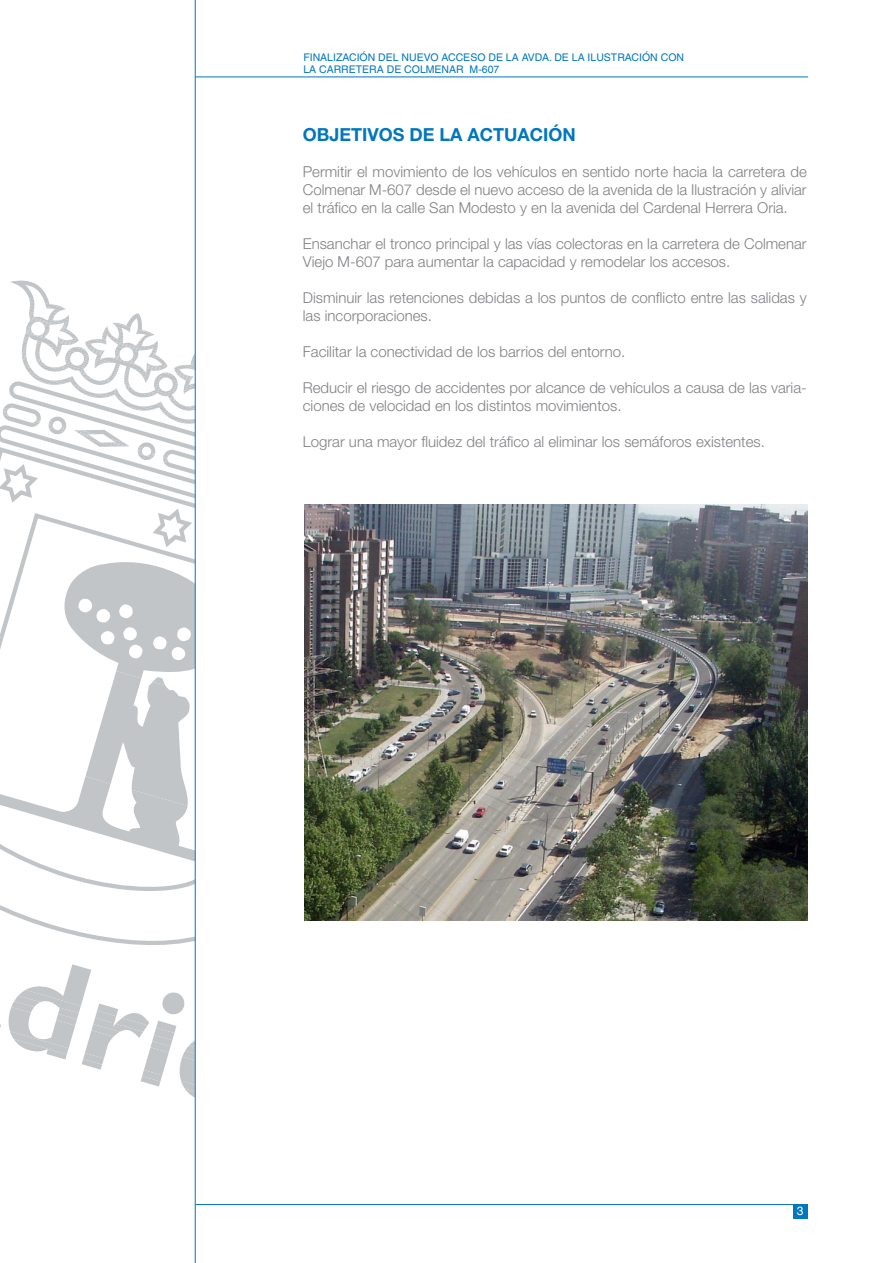
<style>
.page{position:relative;width:893px;height:1263px;background:#fff}
.page>*{position:absolute;margin:0;border:0;box-sizing:border-box;transform-origin:0 0}
.t1{font:700 18px "Helvetica Neue";color:#0077be}
.t2{font:300 15px/18px "Helvetica Neue";color:#817f84}
.t3{font:10.5px/12.6px "Helvetica";color:#0077be}
</style>
<div class="page">
<svg style="left:0;top:956px;width:195px;height:153px"></svg>
<svg style="left:0;top:548px;width:195px;height:408px"></svg>
<svg style="left:101px;top:631px;width:13px;height:14px"></svg>
<svg style="left:123px;top:627px;width:19px;height:31px"></svg>
<svg style="left:153px;top:627px;width:42px;height:33px"></svg>
<svg style="left:78px;top:598px;width:32px;height:25px"></svg>
<svg style="left:119px;top:604px;width:14px;height:15px"></svg>
<svg style="left:0;top:387px;width:195px;height:160px"></svg>
<svg style="left:10px;top:277px;width:185px;height:133px"></svg>
<div style="left:793px;top:1204px;width:15px;height:14px;background:#0077be"></div>
<hr style="left:195px;top:77px;width:613px;height:1px;background:#0077be">
<hr style="left:195px;top:1204px;width:613px;height:1px;background:#0077be">
<hr style="left:195px;top:0;width:1px;height:1263px;background:#0077be">
<img style="left:304px;top:504px;width:504px;height:416px">
<p class="t3" style="left:303px;top:51px;width:382px">FINALIZACIÓN DEL NUEVO ACCESO DE LA AVDA. DE LA ILUSTRACIÓN CON<br>LA CARRETERA DE COLMENAR M-607</p>
<p class="t1" style="left:303px;top:123px;width:275px">OBJETIVOS DE LA ACTUACIÓN</p>
<p class="t2" style="left:303px;top:162px;width:505px;text-align:justify">Permitir el movimiento de los vehículos en sentido norte hacia la carretera de Colmenar M-607 desde el nuevo acceso de la avenida de la Ilustración y aliviar el tráfico en la calle San Modesto y en la avenida del Cardenal Herrera Oria.</p>
<p class="t2" style="left:303px;top:234px;width:505px">Ensanchar el tronco principal y las vías colectoras en la carretera de Colmenar<br>Viejo M-607 para aumentar la capacidad y remodelar los accesos.</p>
<p class="t2" style="left:303px;top:288px;width:505px">Disminuir las retenciones debidas a los puntos de conflicto entre las salidas y las incorporaciones.</p>
<p class="t2" style="left:303px;top:342px;width:324px">Facilitar la conectividad de los barrios del entorno.</p>
<p class="t2" style="left:303px;top:378px;width:505px">Reducir el riesgo de accidentes por alcance de vehículos a causa de las varia&shy;ciones de velocidad en los distintos movimientos.</p>
<p class="t2" style="left:303px;top:432px;width:464px">Lograr una mayor fluidez del tráfico al eliminar los semáforos existentes.</p>
</div>
